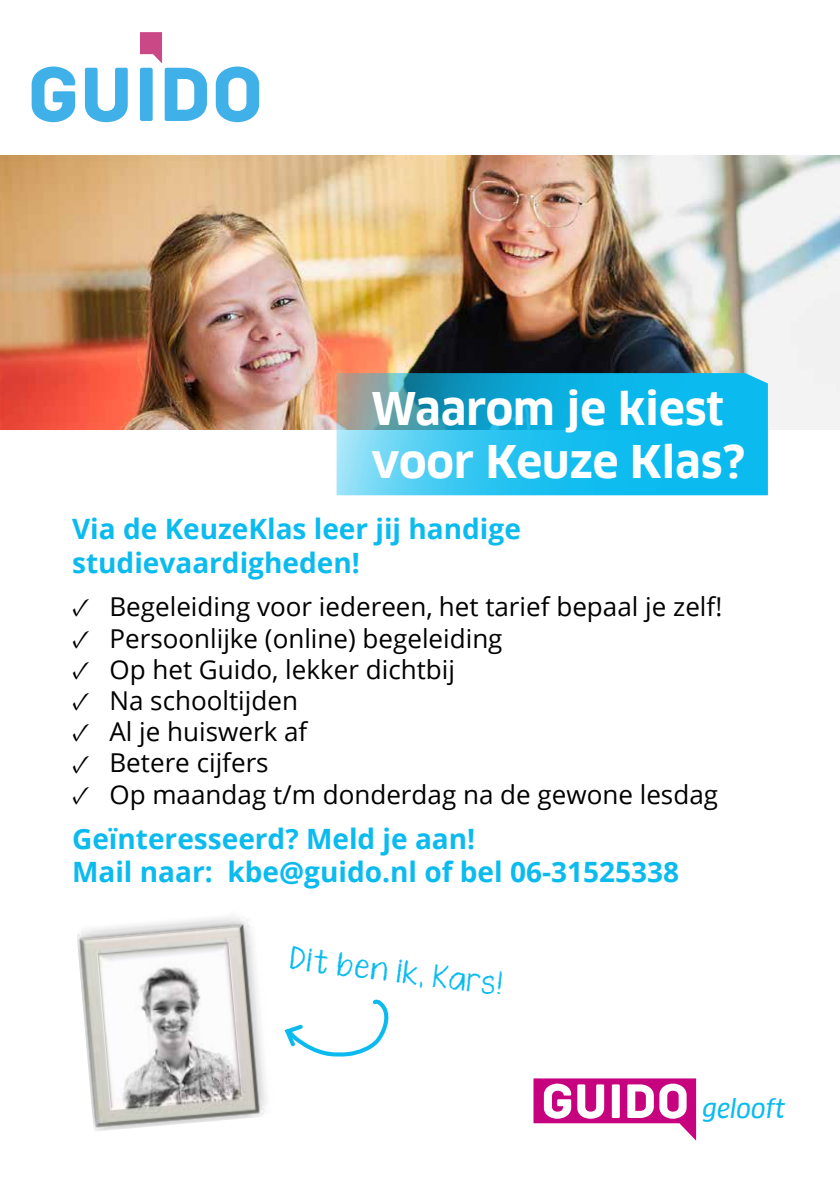
<style>
.page{position:relative;width:840px;height:1191px;background:#fff}
.page>*{position:absolute;margin:0;border:0;box-sizing:border-box;transform-origin:0 0}
.t1{font:700 44px/52.8px "Clan Offc";color:#fff}
.t2{font:700 28px/33.6px "Open Sans";color:#0bbbef}
.t3{font:26px/31.2px "Open Sans";color:#000}
.t4{font:700 26px/31.2px "Minion Pro";color:#000;text-align:justify}
.t5{font:italic 25.2px "Clan Offc News";color:#0bbbef}
.t6{font:23.8px "KG Ten Thousand Reasons Alt";color:#0bbbef}
</style>
<div class="page">
<img style="left:0;top:156px;width:839px;height:273px">
<svg style="left:336px;top:373px;width:431px;height:122px;background:#29b8e2"></svg>
<img style="left:77px;top:917px;width:190px;height:214px">
<svg style="left:533px;top:1078px;width:162px;height:62px"></svg>
<svg style="left:32px;top:66px;width:43px;height:56px"></svg>
<svg style="left:85px;top:68px;width:43px;height:54px"></svg>
<svg style="left:216px;top:66px;width:43px;height:56px"></svg>
<svg style="left:140px;top:32px;width:67px;height:89px"></svg>
<svg style="left:284px;top:1000px;width:105px;height:57px"></svg>
<h1 class="t1" style="left:371px;top:383px;width:375px">Waarom je kiest voor Keuze Klas?</h1>
<p class="t2" style="left:72px;top:511px;width:450px">Via de KeuzeKlas leer jij handige studievaardigheden!</p>
<p class="t3" style="left:109px;top:591px;width:614px">Begeleiding voor iedereen, het tarief bepaal je zelf!<br>Persoonlijke (online) begeleiding<br>Op het Guido, lekker dichtbij<br>Na schooltijden<br>Al je huiswerk af<br>Betere cijfers<br>Op maandag t/m donderdag na de gewone lesdag</p>
<p class="t4" style="left:72px;top:591px;width:19px">✓ ✓ ✓ ✓ ✓ ✓ ✓</p>
<p class="t2" style="left:72px;top:821px;width:608px">Geïnteresseerd? Meld je aan!<br>Mail naar: kbe@guido.nl of bel 06-31525338</p>
<p class="t6" style="left:292px;top:940px;width:214px;rotate:7deg">Dit ben ik, Kars!</p>
<p class="t5" style="left:701px;top:1095px;width:85px">gelooft</p>
</div>
